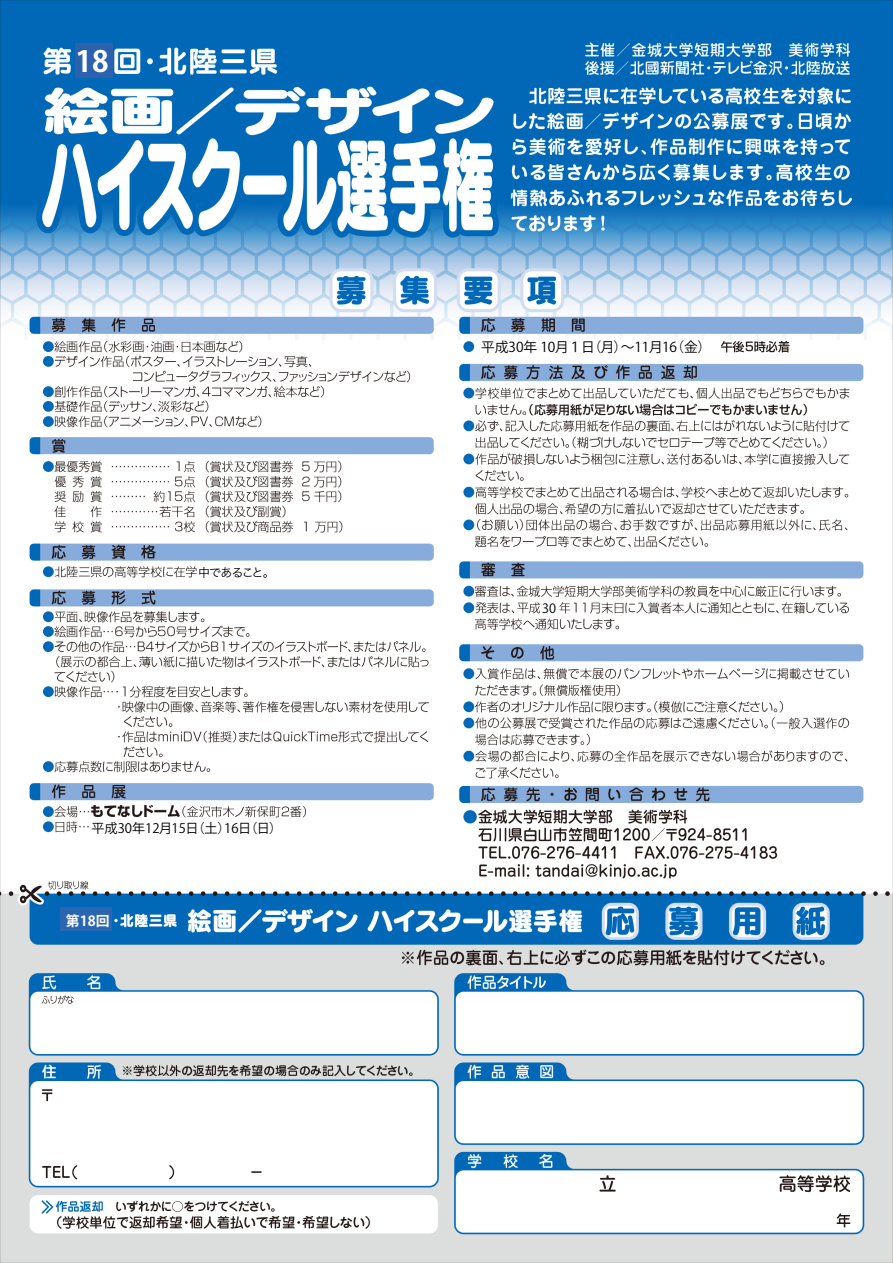
<style>
.page{position:relative;width:893px;height:1263px;background:#fff}
.page>*{position:absolute;margin:0;border:0;box-sizing:border-box;transform-origin:0 0}
.t1{font:700 28.95px "Koz Go Pr 6 N";color:#fff}
.t2{font:700 13.95px "Koz Go Pr 6 N";color:#fffdfd}
.t3{font:13.65px "Koz Go Pr 6 N";color:#000}
.t4{font:13.05px "Koz Go Pr 6 N";color:#000}
.t5{font:12.6px "Koz Go Pr 6 N";color:#000}
.t6{font:12px "Hira Kaku Pro W6";letter-spacing:-.115em;color:#000}
.t7{font:12px "Hira Kaku Pro W3";letter-spacing:-.095em;color:#000}
</style>
<div class="page">
<img style="left:0;top:0;width:893px;height:1263px">
<div style="left:199px;top:564px;width:96px;height:17px;background:#fff"></div>
<div style="left:76px;top:43px;width:37px;height:34px;background:#2b61ad"></div>
<div style="left:475px;top:339px;width:239px;height:17px;background:#fff"></div>
<div style="left:90px;top:819px;width:239px;height:17px;background:#fff"></div>
<div style="left:60px;top:907px;width:51px;height:24px;background:#2a66b1"></div>
<div style="left:541px;top:600px;width:18px;height:13px;background:#fff"></div>
<div style="left:447px;top:314px;width:384px;height:53px;border:3px solid #e83f22;border-radius:50%"></div>
<div style="left:441px;top:581px;width:221px;height:49px;border:3px solid #e83f22;border-radius:50%"></div>
<div style="left:16px;top:786px;width:324px;height:67px;border:3px solid #e83f22;border-radius:50%"></div>
<div style="left:23px;top:885px;width:180px;height:58px;border:3px solid #e83f22;border-radius:50%"></div>
<div style="left:15px;top:30px;width:158px;height:69px;border:3px solid #e83f22;border-radius:50%"></div>
<h1 class="t1" style="left:76px;top:46px;width:35px">18</h1>
<p class="t7" style="left:198px;top:561px;width:78px">中であること。</p>
<p class="t4" style="left:92px;top:821px;width:192px">平成30年12月15日（土）16日（日）</p>
<p class="t2" style="left:66px;top:913px;width:45px">第18回</p>
<p class="t3" style="left:481px;top:339px;width:232px">平成30年 10月１日（月）～11月16（金）</p>
<p class="t6" style="left:531px;top:336px;width:185px">１０月１日（木）～１１月１３日（金）</p>
<p class="t5" style="left:542px;top:601px;width:15px">30</p>
</div>
